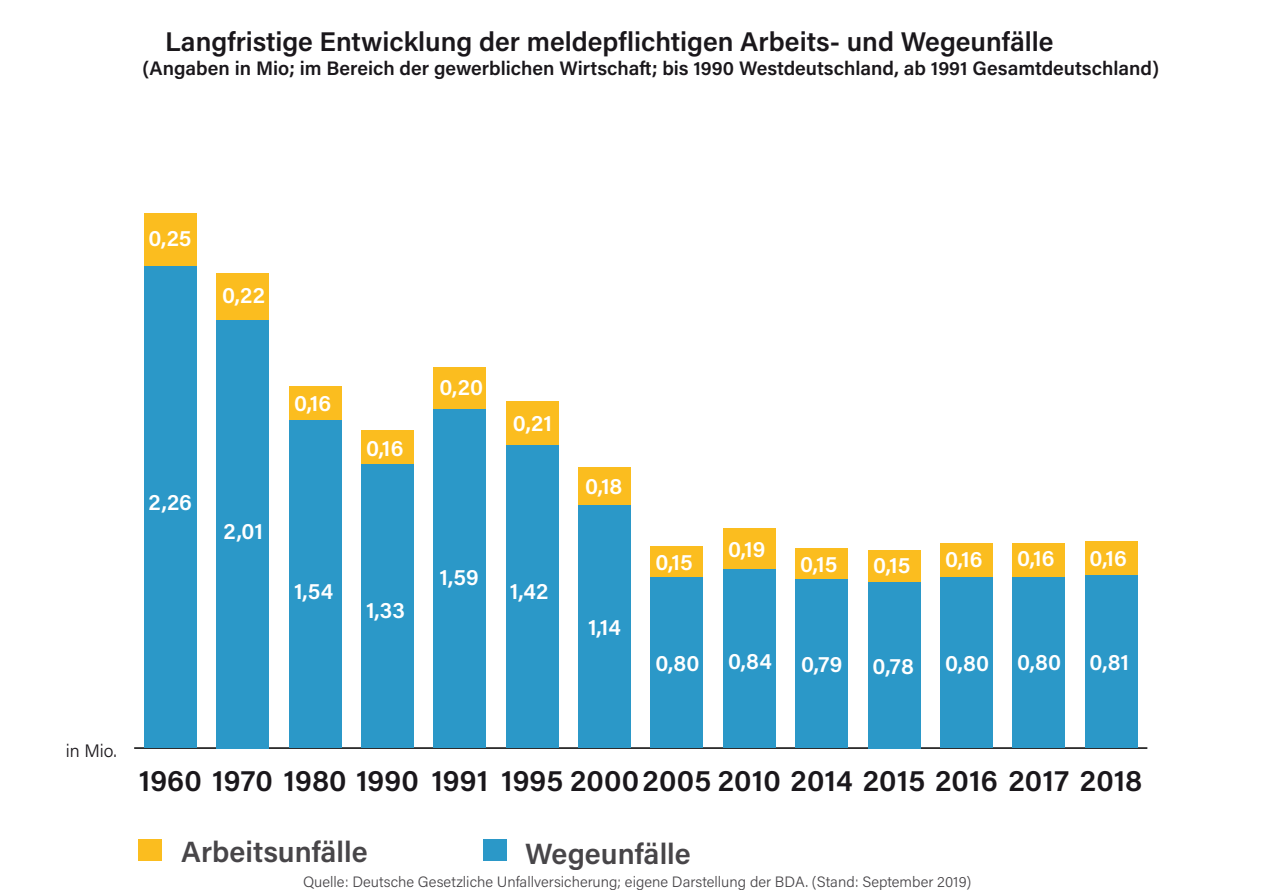
<style>
.page{position:relative;width:1263px;height:893px;background:#fff}
.page>*{position:absolute;margin:0;border:0;box-sizing:border-box;transform-origin:0 0}
.t1{font:600 30px "Acumin Pro";letter-spacing:.005em;color:#1a171b}
.t2{font:600 29.25px "Acumin Pro";color:#1a171b}
.t3{font:600 27px "Acumin Pro";color:#1a171b}
.t4{font:600 22.5px "Acumin Pro";color:#fff}
.t5{font:600 19.5px "Acumin Pro";color:#1a171b}
.t6{font:300 18px "Acumin Pro";color:#1a171b}
.t7{font:300 15px "Acumin Pro";color:#1a171b}
</style>
<div class="page">
<div style="left:138px;top:839px;width:23px;height:21px;background:#fbbd1f"></div>
<div style="left:483px;top:839px;width:23px;height:22px;background:#2b98c8"></div>
<hr style="left:134px;top:747px;width:1013px;height:2px;background:#000">
<div style="left:144px;top:213px;width:52px;height:54px;background:#fbbd1f"></div>
<div style="left:217px;top:273px;width:52px;height:47px;background:#fbbd1f"></div>
<div style="left:289px;top:386px;width:52px;height:34px;background:#fbbd1f"></div>
<div style="left:361px;top:431px;width:52px;height:34px;background:#fbbd1f"></div>
<div style="left:434px;top:367px;width:52px;height:42px;background:#fbbd1f"></div>
<div style="left:506px;top:401px;width:52px;height:45px;background:#fbbd1f"></div>
<div style="left:578px;top:467px;width:53px;height:38px;background:#fbbd1f"></div>
<div style="left:651px;top:546px;width:52px;height:32px;background:#fbbd1f"></div>
<div style="left:723px;top:529px;width:52px;height:40px;background:#fbbd1f"></div>
<div style="left:796px;top:548px;width:52px;height:32px;background:#fbbd1f"></div>
<div style="left:868px;top:550px;width:52px;height:32px;background:#fbbd1f"></div>
<div style="left:940px;top:544px;width:52px;height:34px;background:#fbbd1f"></div>
<div style="left:1013px;top:544px;width:52px;height:34px;background:#fbbd1f"></div>
<div style="left:1085px;top:541px;width:52px;height:35px;background:#fbbd1f"></div>
<div style="left:144px;top:267px;width:52px;height:481px;background:#2b98c8"></div>
<div style="left:217px;top:320px;width:52px;height:428px;background:#2b98c8"></div>
<div style="left:289px;top:420px;width:52px;height:328px;background:#2b98c8"></div>
<div style="left:361px;top:465px;width:52px;height:283px;background:#2b98c8"></div>
<div style="left:434px;top:409px;width:52px;height:339px;background:#2b98c8"></div>
<div style="left:506px;top:446px;width:52px;height:302px;background:#2b98c8"></div>
<div style="left:578px;top:505px;width:53px;height:243px;background:#2b98c8"></div>
<div style="left:651px;top:578px;width:52px;height:170px;background:#2b98c8"></div>
<div style="left:723px;top:569px;width:52px;height:179px;background:#2b98c8"></div>
<div style="left:796px;top:580px;width:52px;height:168px;background:#2b98c8"></div>
<div style="left:868px;top:582px;width:52px;height:166px;background:#2b98c8"></div>
<div style="left:940px;top:578px;width:52px;height:170px;background:#2b98c8"></div>
<div style="left:1013px;top:578px;width:52px;height:170px;background:#2b98c8"></div>
<div style="left:1085px;top:576px;width:52px;height:172px;background:#2b98c8"></div>
<p class="t3" style="left:165px;top:23px;width:890px">Langfristige Entwicklung der meldepflichtigen Arbeits- und Wegeunfälle</p>
<p class="t5" style="left:142px;top:55px;width:1018px">(Angaben in Mio; im Bereich der gewerblichen Wirtschaft; bis 1990 Westdeutschland, ab 1991 Gesamtdeutschland)</p>
<p class="t4" style="left:148px;top:222px;width:44px">0,25</p>
<p class="t4" style="left:222px;top:279px;width:45px">0,22</p>
<p class="t4" style="left:148px;top:486px;width:45px">2,26</p>
<p class="t4" style="left:223px;top:515px;width:41px">2,01</p>
<p class="t4" style="left:294px;top:387px;width:39px">0,16</p>
<p class="t4" style="left:294px;top:575px;width:41px">1,54</p>
<p class="t4" style="left:366px;top:432px;width:39px">0,16</p>
<p class="t4" style="left:366px;top:594px;width:41px">1,33</p>
<p class="t4" style="left:440px;top:371px;width:45px">0,20</p>
<p class="t4" style="left:513px;top:407px;width:41px">0,21</p>
<p class="t4" style="left:439px;top:561px;width:41px">1,59</p>
<p class="t4" style="left:510px;top:575px;width:40px">1,42</p>
<p class="t4" style="left:585px;top:470px;width:39px">0,18</p>
<p class="t4" style="left:588px;top:611px;width:34px">1,14</p>
<p class="t4" style="left:655px;top:546px;width:39px">0,15</p>
<p class="t4" style="left:728px;top:533px;width:39px">0,19</p>
<p class="t4" style="left:800px;top:548px;width:39px">0,15</p>
<p class="t4" style="left:655px;top:647px;width:45px">0,80</p>
<p class="t4" style="left:728px;top:645px;width:45px">0,84</p>
<p class="t4" style="left:801px;top:648px;width:43px">0,79</p>
<p class="t4" style="left:873px;top:549px;width:39px">0,15</p>
<p class="t4" style="left:1017px;top:543px;width:39px">0,16</p>
<p class="t4" style="left:945px;top:543px;width:39px">0,16</p>
<p class="t4" style="left:1089px;top:543px;width:39px">0,16</p>
<p class="t4" style="left:873px;top:650px;width:43px">0,78</p>
<p class="t4" style="left:945px;top:647px;width:45px">0,80</p>
<p class="t4" style="left:1017px;top:646px;width:45px">0,80</p>
<p class="t4" style="left:1089px;top:646px;width:41px">0,81</p>
<p class="t6" style="left:66px;top:738px;width:53px">in Mio.</p>
<h1 class="t1" style="left:139px;top:759px;width:1005px">1960 1970 1980 1990 1991 1995 20002005 2010 2014 2015 2016 2017 2018</h1>
<h2 class="t2" style="left:181px;top:832px;width:188px">Arbeitsunfälle</h2>
<h2 class="t2" style="left:525px;top:833px;width:167px">Wegeunfälle</h2>
<p class="t7" style="left:303px;top:871px;width:670px">Quelle: Deutsche Gesetzliche Unfallversicherung; eigene Darstellung der BDA. (Stand: September 2019)</p>
</div>
